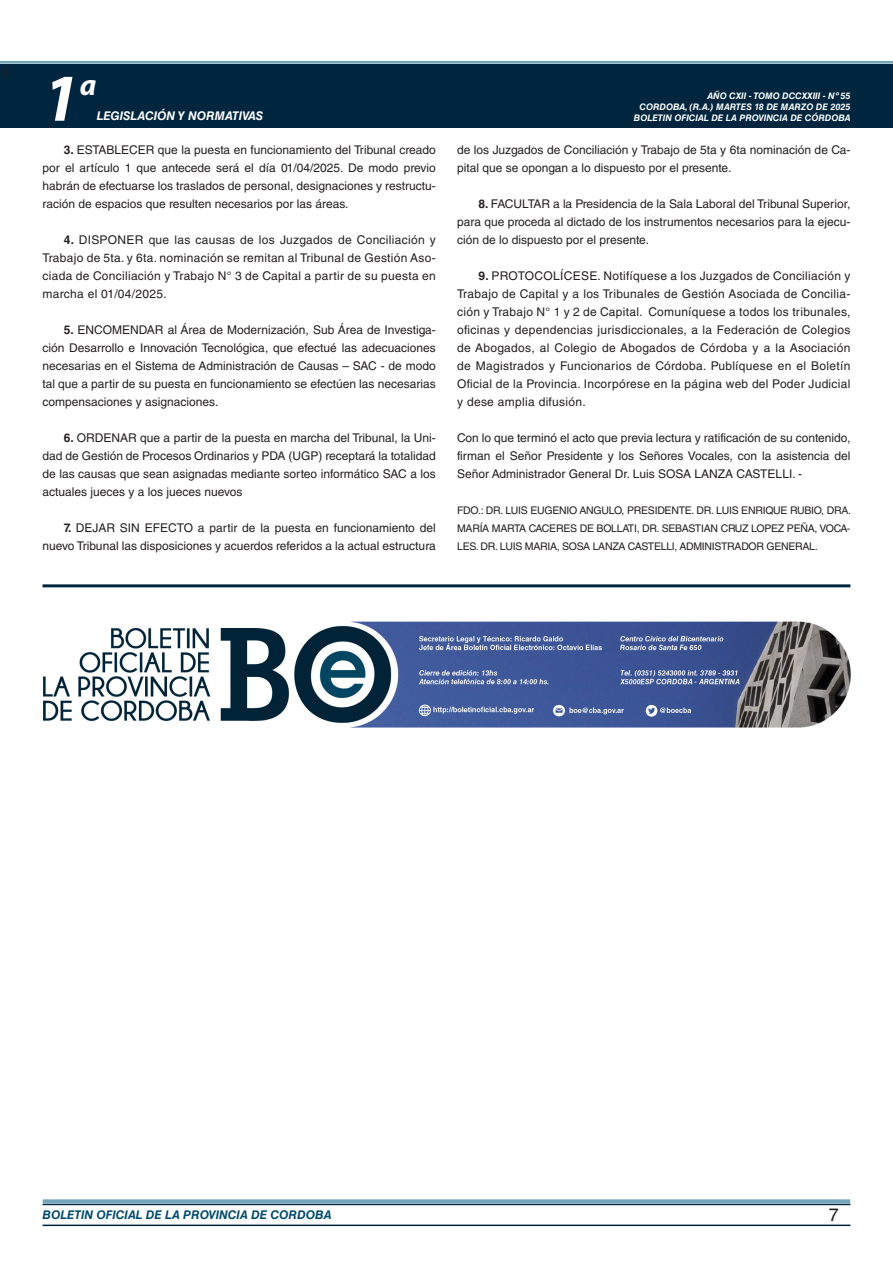
<style>
.page{position:relative;width:893px;height:1263px;background:#fff}
.page>*{position:absolute;margin:0;border:0;box-sizing:border-box;transform-origin:0 0}
.t1{font:italic 700 67.5px "Myriad Pro";color:#fff}
.t2{font:italic 700 30px "Myriad Pro";color:#fff}
.t3{font:18px "Minion Pro";color:#231f20}
.t4{font:18px "Helvetica LT Std";color:#231f20}
.TEXTO_BASE{font:12px/18px "Helvetica LT Std";color:#231f20;text-align:justify}
.t5{font:italic 700 12px "Helvetica LT Std";color:#004b6c}
.t6{font:italic 700 12px "Helvetica LT Std";color:#fff}
.FIRMA{font:10.5px/18px "Helvetica LT Std";letter-spacing:-.025em;color:#231f20;text-align:justify}
.t7{font:italic 700 9px/10.8px "Helvetica LT Std";color:#fff;text-align:right}
.s1{font-weight:700}
</style>
<div class="page">
<div style="left:0;top:61px;width:893px;height:6px;background:#fff;opacity:.75"></div>
<div style="left:0;top:64px;width:893px;height:64px;background:#00263f"></div>
<hr style="left:43px;top:1224px;width:807px;height:2px;background:#00263f">
<div style="left:42px;top:1198px;width:809px;height:8px;background:#fff;opacity:.75"></div>
<hr style="left:43px;top:584px;width:807px;height:3px;background:#00263f">
<img style="left:43px;top:622px;width:808px;height:105px">
<h3 class="t3" style="left:0;top:59px;width:10px">4</h3>
<h1 class="t1" style="left:43px;top:54px;width:38px">1</h1>
<h2 class="t2" style="left:80px;top:66px;width:18px">a</h2>
<p class="t6" style="left:97px;top:109px;width:168px">LEGISLACIÓN Y NORMATIVAS</p>
<p class="TEXTO_BASE" style="left:43px;top:141px;width:395px;text-indent:21px"><span class="s1">3.</span> ESTABLECER que la puesta en funcionamiento del Tribunal creado por el artículo 1 que antecede será el día 01/04/2025. De modo previo habrán de efectuarse los traslados de personal, designaciones y restructu&shy;ración de espacios que resulten necesarios por las áreas.</p>
<p class="TEXTO_BASE" style="left:43px;top:231px;width:395px;text-indent:21px"><span class="s1">4.</span> DISPONER que las causas de los Juzgados de Conciliación y Trabajo de 5ta. y 6ta. nominación se remitan al Tribunal de Gestión Aso&shy;ciada de Conciliación y Trabajo N° 3 de Capital a partir de su puesta en marcha el 01/04/2025.</p>
<p class="TEXTO_BASE" style="left:43px;top:321px;width:395px;text-indent:21px"><span class="s1">5.</span> ENCOMENDAR al Área de Modernización, Sub Área de Investiga&shy;ción Desarrollo e Innovación Tecnológica, que efectué las adecuaciones necesarias en el Sistema de Administración de Causas – SAC - de modo tal que a partir de su puesta en funcionamiento se efectúen las necesarias compensaciones y asignaciones.</p>
<p class="TEXTO_BASE" style="left:43px;top:429px;width:395px;text-indent:21px"><span class="s1">6.</span> ORDENAR que a partir de la puesta en marcha del Tribunal, la Uni&shy;dad de Gestión de Procesos Ordinarios y PDA (UGP) receptará la totalidad de las causas que sean asignadas mediante sorteo informático SAC a los actuales jueces y a los jueces nuevos</p>
<p class="TEXTO_BASE" style="left:43px;top:519px;width:395px;text-align:right"><span class="s1">7.</span> DEJAR SIN EFECTO a partir de la puesta en funcionamiento del nuevo Tribunal las disposiciones y acuerdos referidos a la actual estructura</p>
<p class="t7" style="left:634px;top:91px;width:218px">AÑO CXII - TOMO DCCXXIII - Nº 55<br>CORDOBA, (R.A.) MARTES 18 DE MARZO DE 2025<br>BOLETIN OFICIAL DE LA PROVINCIA DE CÓRDOBA</p>
<p class="TEXTO_BASE" style="left:457px;top:141px;width:395px">de los Juzgados de Conciliación y Trabajo de 5ta y 6ta nominación de Ca&shy;pital que se opongan a lo dispuesto por el presente.</p>
<p class="TEXTO_BASE" style="left:457px;top:195px;width:395px;text-indent:21px"><span class="s1">8.</span> FACULTAR a la Presidencia de la Sala Laboral del Tribunal Superior, para que proceda al dictado de los instrumentos necesarios para la ejecu&shy;ción de lo dispuesto por el presente.</p>
<p class="TEXTO_BASE" style="left:457px;top:267px;width:395px;text-indent:21px"><span class="s1">9.</span> PROTOCOLÍCESE. Notifíquese a los Juzgados de Conciliación y Trabajo de Capital y a los Tribunales de Gestión Asociada de Concilia&shy;ción y Trabajo N° 1 y 2 de Capital. Comuníquese a todos los tribunales, oficinas y dependencias jurisdiccionales, a la Federación de Colegios de Abogados, al Colegio de Abogados de Córdoba y a la Asociación de Magistrados y Funcionarios de Córdoba. Publíquese en el Boletín Oficial de la Provincia. Incorpórese en la página web del Poder Judicial y dese amplia difusión.</p>
<p class="TEXTO_BASE" style="left:457px;top:429px;width:395px">Con lo que terminó el acto que previa lectura y ratificación de su contenido, firman el Señor Presidente y los Señores Vocales, con la asistencia del Señor Administrador General Dr. Luis SOSA LANZA CASTELLI. -</p>
<p class="FIRMA" style="left:457px;top:501px;width:395px">FDO.: DR. LUIS EUGENIO ANGULO, PRESIDENTE. DR. LUIS ENRIQUE RUBIO, DRA.<br>MARÍA MARTA CACERES DE BOLLATI, DR. SEBASTIAN CRUZ LOPEZ PEÑA, VOCA-LES. DR. LUIS MARIA, SOSA LANZA CASTELLI, ADMINISTRADOR GENERAL.</p>
<p class="t5" style="left:43px;top:1208px;width:290px">BOLETIN OFICIAL DE LA PROVINCIA DE CORDOBA</p>
<h3 class="t4" style="left:829px;top:1204px;width:12px">7</h3>
</div>
